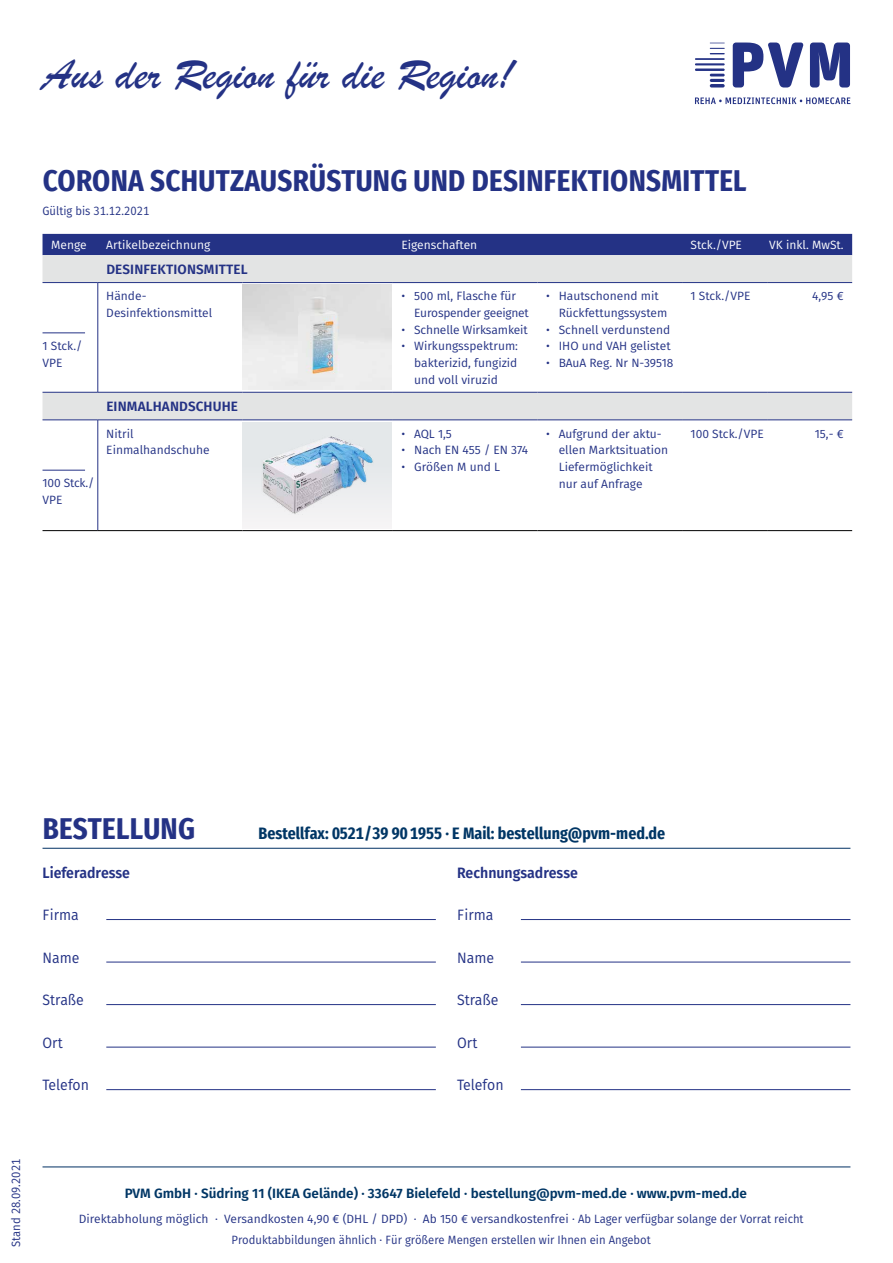
<style>
.page{position:relative;width:893px;height:1263px;background:#fff}
.page>*{position:absolute;margin:0;border:0;box-sizing:border-box;transform-origin:0 0}
.t1{font:45px "Brush Script";color:#243285}
.t2{font:700 30px "Fira Sans Condensed";letter-spacing:.01em;color:#243285}
.t3{font:700 16.5px "Fira Sans Condensed";color:#003665}
.t4{font:15px "Fira Sans";color:#243285;scale:.94 1}
.t5{font:600 15px "Fira Sans";letter-spacing:-.01em;color:#243285;scale:.94 1}
.t6{font:600 13.5px "Fira Sans";color:#003665}
.t7{font:600 13.5px "Fira Sans";letter-spacing:.01em;color:#243285}
.t8{font:12px/16.6px "Fira Sans";color:#243285}
.t9{font:12px "Fira Sans";color:#fff}
.t10{font:12px/16.6px "Fira Sans";letter-spacing:-.02em;color:#243285}
.t11{font:12px "Fira Sans";color:#243285;scale:.94 1}
</style>
<div class="page">
<div style="left:43px;top:234px;width:809px;height:21px;background:#243285"></div>
<div style="left:43px;top:255px;width:809px;height:27px;background:#e3e4e4"></div>
<svg style="left:43px;top:283px;width:809px;height:247px"></svg>
<hr style="left:43px;top:282px;width:55px;height:1px;background:#243285">
<hr style="left:98px;top:282px;width:144px;height:1px;background:#243285">
<hr style="left:242px;top:282px;width:151px;height:1px;background:#243285">
<hr style="left:393px;top:282px;width:144px;height:1px;background:#243285">
<hr style="left:537px;top:282px;width:145px;height:1px;background:#243285">
<hr style="left:682px;top:282px;width:85px;height:1px;background:#243285">
<hr style="left:767px;top:282px;width:85px;height:1px;background:#243285">
<hr style="left:43px;top:392px;width:55px;height:1px;background:#243285">
<hr style="left:98px;top:392px;width:144px;height:1px;background:#243285">
<hr style="left:242px;top:392px;width:151px;height:1px;background:#243285">
<hr style="left:393px;top:392px;width:144px;height:1px;background:#243285">
<hr style="left:537px;top:392px;width:145px;height:1px;background:#243285">
<hr style="left:682px;top:392px;width:85px;height:1px;background:#243285">
<hr style="left:767px;top:392px;width:85px;height:1px;background:#243285">
<hr style="left:43px;top:420px;width:55px;height:1px;background:#243285">
<hr style="left:98px;top:420px;width:144px;height:1px;background:#243285">
<hr style="left:242px;top:420px;width:151px;height:1px;background:#243285">
<hr style="left:393px;top:420px;width:144px;height:1px;background:#243285">
<hr style="left:537px;top:420px;width:145px;height:1px;background:#243285">
<hr style="left:682px;top:420px;width:85px;height:1px;background:#243285">
<hr style="left:767px;top:420px;width:85px;height:1px;background:#243285">
<hr style="left:98px;top:283px;width:1px;height:109px;background:#243285">
<hr style="left:98px;top:420px;width:1px;height:110px;background:#243285">
<hr style="left:43px;top:530px;width:55px;height:1px;background:#000">
<hr style="left:98px;top:530px;width:144px;height:1px;background:#000">
<hr style="left:242px;top:530px;width:151px;height:1px;background:#000">
<hr style="left:393px;top:530px;width:144px;height:1px;background:#000">
<hr style="left:537px;top:530px;width:145px;height:1px;background:#000">
<hr style="left:682px;top:530px;width:85px;height:1px;background:#000">
<hr style="left:767px;top:530px;width:85px;height:1px;background:#000">
<hr style="left:43px;top:332px;width:42px;height:1px;background:#243285">
<img style="left:242px;top:285px;width:149px;height:105px">
<hr style="left:43px;top:470px;width:42px;height:1px;background:#243285">
<div style="left:242px;top:422px;width:149px;height:106px;background:linear-gradient(to right,#ecedef,#eceeef)"></div>
<img style="left:261px;top:435px;width:113px;height:79px">
<hr style="left:106px;top:919px;width:330px;height:1px;background:#243285">
<hr style="left:106px;top:962px;width:330px;height:1px;background:#243285">
<hr style="left:106px;top:1004px;width:330px;height:1px;background:#243285">
<hr style="left:106px;top:1047px;width:330px;height:1px;background:#243285">
<hr style="left:106px;top:1089px;width:330px;height:1px;background:#243285">
<hr style="left:521px;top:919px;width:329px;height:1px;background:#243285">
<hr style="left:521px;top:962px;width:329px;height:1px;background:#243285">
<hr style="left:521px;top:1004px;width:329px;height:1px;background:#243285">
<hr style="left:521px;top:1047px;width:329px;height:1px;background:#243285">
<hr style="left:521px;top:1089px;width:329px;height:1px;background:#243285">
<svg style="left:733px;top:43px;width:117px;height:45px"></svg>
<svg style="left:710px;top:43px;width:15px;height:11px"></svg>
<hr style="left:695px;top:58px;width:30px;height:2px;background:#243285">
<hr style="left:695px;top:63px;width:30px;height:2px;background:#243285">
<hr style="left:695px;top:69px;width:30px;height:2px;background:#243285">
<svg style="left:710px;top:74px;width:15px;height:2px"></svg>
<hr style="left:710px;top:79px;width:15px;height:3px;background:#243285;border-radius:2px">
<svg style="left:710px;top:84px;width:15px;height:4px"></svg>
<svg style="left:695px;top:97px;width:155px;height:7px"></svg>
<hr style="left:43px;top:848px;width:807px;height:1px;background:#003063">
<hr style="left:43px;top:1166px;width:807px;height:1px;background:#003063">
<h1 class="t1" style="left:43px;top:44px;width:472px">Aus der Region für die Region!</h1>
<h2 class="t2" style="left:43px;top:153px;width:705px">CORONA SCHUTZAUSRÜSTUNG UND DESINFEKTIONSMITTEL</h2>
<p class="t11" style="left:43px;top:202px;width:115px">Gültig bis 31.12.2021</p>
<p class="t9" style="left:51px;top:235px;width:37px">Menge</p>
<p class="t9" style="left:106px;top:235px;width:105px">Artikelbezeichnung</p>
<p class="t9" style="left:401px;top:235px;width:77px">Eigenschaften</p>
<p class="t9" style="left:691px;top:235px;width:53px">Stck./VPE</p>
<p class="t9" style="left:769px;top:235px;width:76px">VK inkl. MwSt.</p>
<p class="t7" style="left:106px;top:258px;width:143px">Desinfektionsmittel</p>
<p class="t8" style="left:43px;top:337px;width:41px">1 Stck./<br>VPE</p>
<p class="t8" style="left:43px;top:474px;width:53px">100 Stck./<br>VPE</p>
<p class="t8" style="left:106px;top:288px;width:108px">Hände-<br>Desinfektionsmittel</p>
<p class="t10" style="left:414px;top:288px;width:116px;text-indent:-13px">• 500 ml, Flasche für<br>Eurospender geeignet</p>
<p class="t8" style="left:401px;top:321px;width:128px">• Schnelle Wirksamkeit</p>
<p class="t8" style="left:414px;top:338px;width:105px;text-align:justify;text-indent:-13px">• Wirkungsspektrum: bakterizid, fungizid und voll viruzid</p>
<p class="t7" style="left:106px;top:396px;width:133px">Einmalhandschuhe</p>
<p class="t8" style="left:106px;top:425px;width:105px">Nitril<br>Einmalhandschuhe</p>
<p class="t8" style="left:401px;top:425px;width:52px">• AQL 1,5</p>
<p class="t8" style="left:401px;top:442px;width:128px">• Nach EN 455 / EN 374</p>
<p class="t8" style="left:401px;top:458px;width:100px">• Größen M und L</p>
<p class="t8" style="left:559px;top:288px;width:110px;text-indent:-13px">• Hautschonend mit<br>Rückfettungssystem</p>
<p class="t8" style="left:546px;top:321px;width:126px">• Schnell verdunstend</p>
<p class="t8" style="left:546px;top:338px;width:126px">• IHO und VAH gelistet</p>
<p class="t8" style="left:546px;top:354px;width:129px">• BAuA Reg. Nr N-39518</p>
<p class="t8" style="left:691px;top:288px;width:61px">1 Stck./VPE</p>
<p class="t8" style="left:812px;top:288px;width:33px">4,95 €</p>
<p class="t8" style="left:559px;top:425px;width:111px;text-indent:-13px">• Aufgrund der aktu&shy;ellen Marktsituation<br>Liefermöglichkeit nur auf Anfrage</p>
<p class="t8" style="left:691px;top:425px;width:75px">100 Stck./VPE</p>
<p class="t8" style="left:815px;top:425px;width:30px">15,- €</p>
<h2 class="t2" style="left:43px;top:801px;width:33px">Bestellung</h2>
<h3 class="t3" style="left:259px;top:818px;width:408px">Bestellfax: 0521/39 90 1955 · E Mail: bestellung@pvm-med.de</h3>
<p class="t5" style="left:43px;top:860px;width:95px">Lieferadresse</p>
<p class="t4" style="left:43px;top:904px;width:40px">Firma</p>
<p class="t4" style="left:43px;top:946px;width:41px">Name</p>
<p class="t4" style="left:43px;top:989px;width:46px">Straße</p>
<p class="t4" style="left:43px;top:1031px;width:23px">Ort</p>
<p class="t4" style="left:43px;top:1074px;width:51px">Telefon</p>
<p class="t5" style="left:457px;top:860px;width:130px">Rechnungsadresse</p>
<p class="t4" style="left:457px;top:904px;width:40px">Firma</p>
<p class="t4" style="left:457px;top:946px;width:41px">Name</p>
<p class="t4" style="left:457px;top:989px;width:46px">Straße</p>
<p class="t4" style="left:457px;top:1031px;width:23px">Ort</p>
<p class="t4" style="left:457px;top:1074px;width:51px">Telefon</p>
<p class="t11" style="left:7px;top:1247px;width:96px;rotate:-90deg">Stand 28.09.2021</p>
<p class="t6" style="left:125px;top:1182px;width:624px">PVM GmbH · Südring 11 (IKEA Gelände) · 33647 Bielefeld · bestellung@pvm-med.de · www.pvm-med.de</p>
<p class="t8" style="left:79px;top:1207px;width:726px;line-height:21.3px;text-align:center">Direktabholung möglich · Versandkosten 4,90 € (DHL / DPD) · Ab 150 € versandkostenfrei · Ab Lager verfügbar solange der Vorrat reicht<br>Produktabbildungen ähnlich · Für größere Mengen erstellen wir Ihnen ein Angebot</p>
</div>
